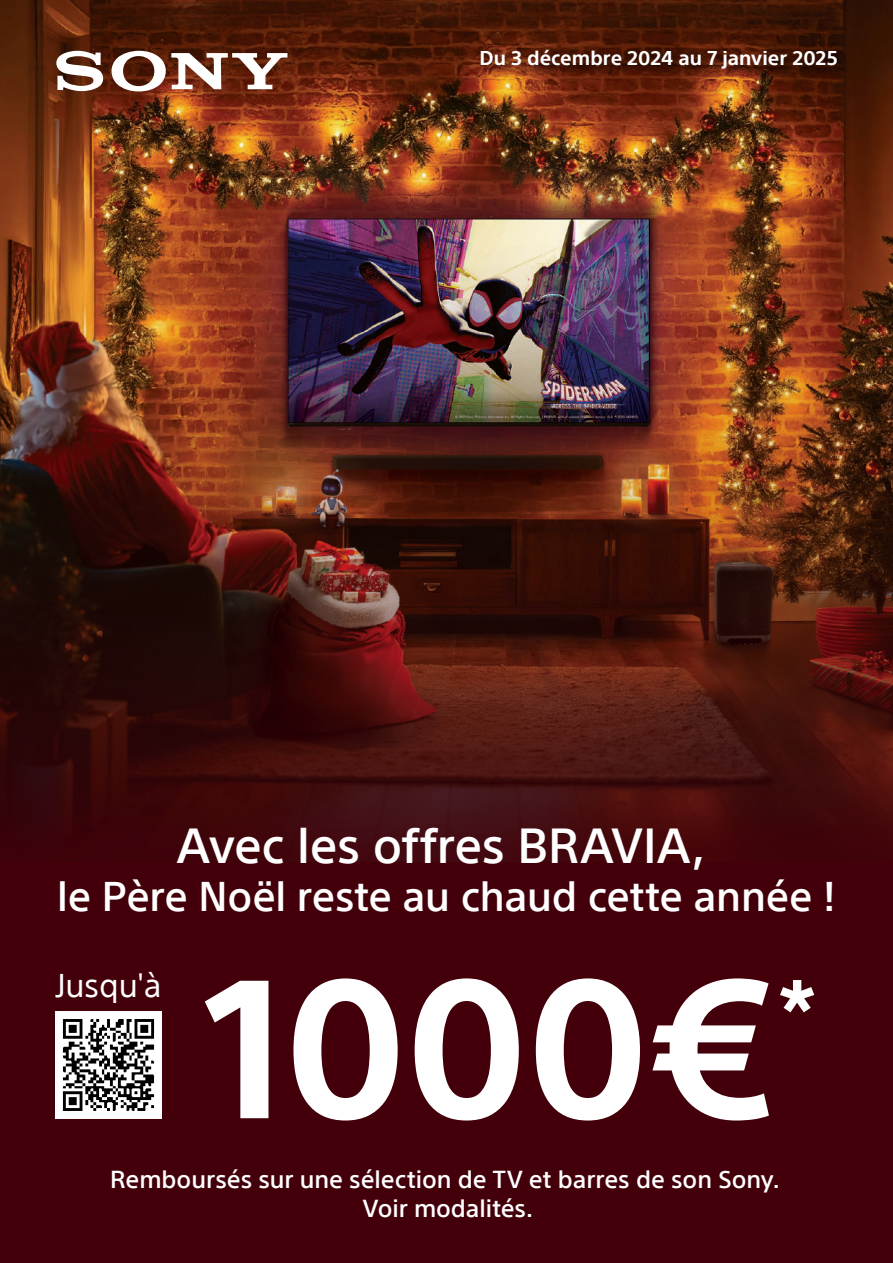
<style>
.page{position:relative;width:893px;height:1263px;background:#43000a}
.page>*{position:absolute;margin:0;border:0;box-sizing:border-box;transform-origin:0 0}
.t1{font:700 192.45px "SST";color:#fff}
.t2{font:500 48px "SST";letter-spacing:-.005em;color:#fff}
.t3{font:500 40.5px "SST";letter-spacing:-.005em;color:#fff}
.t4{font:32.1px "SST";letter-spacing:-.005em;color:#fff}
.t5{font:500 24px/28.8px "SST";color:#fff;text-align:center}
.t6{font:700 19.5px "SST";color:#fff}
</style>
<div class="page">
<img style="left:0;top:0;width:893px;height:845px">
<svg style="left:56px;top:51px;width:47px;height:40px"></svg>
<svg style="left:112px;top:51px;width:175px;height:40px"></svg>
<img style="left:424px;top:40px;width:431px;height:79px">
<img style="left:55px;top:1012px;width:107px;height:106px">
<p class="t6" style="left:479px;top:47px;width:360px">Du 3 décembre 2024 au 7 janvier 2025</p>
<h2 class="t2" style="left:177px;top:817px;width:530px">Avec les offres BRAVIA,</h2>
<h3 class="t3" style="left:57px;top:873px;width:780px">le Père Noël reste au chaud cette année !</h3>
<h3 class="t4" style="left:55px;top:967px;width:108px">Jusqu'à</h3>
<h1 class="t1" style="left:203px;top:935px;width:615px">1000€<sup>*</sup></h1>
<p class="t5" style="left:110px;top:1165px;width:671px">Remboursés sur une sélection de TV et barres de son Sony.<br>Voir modalités.</p>
</div>
